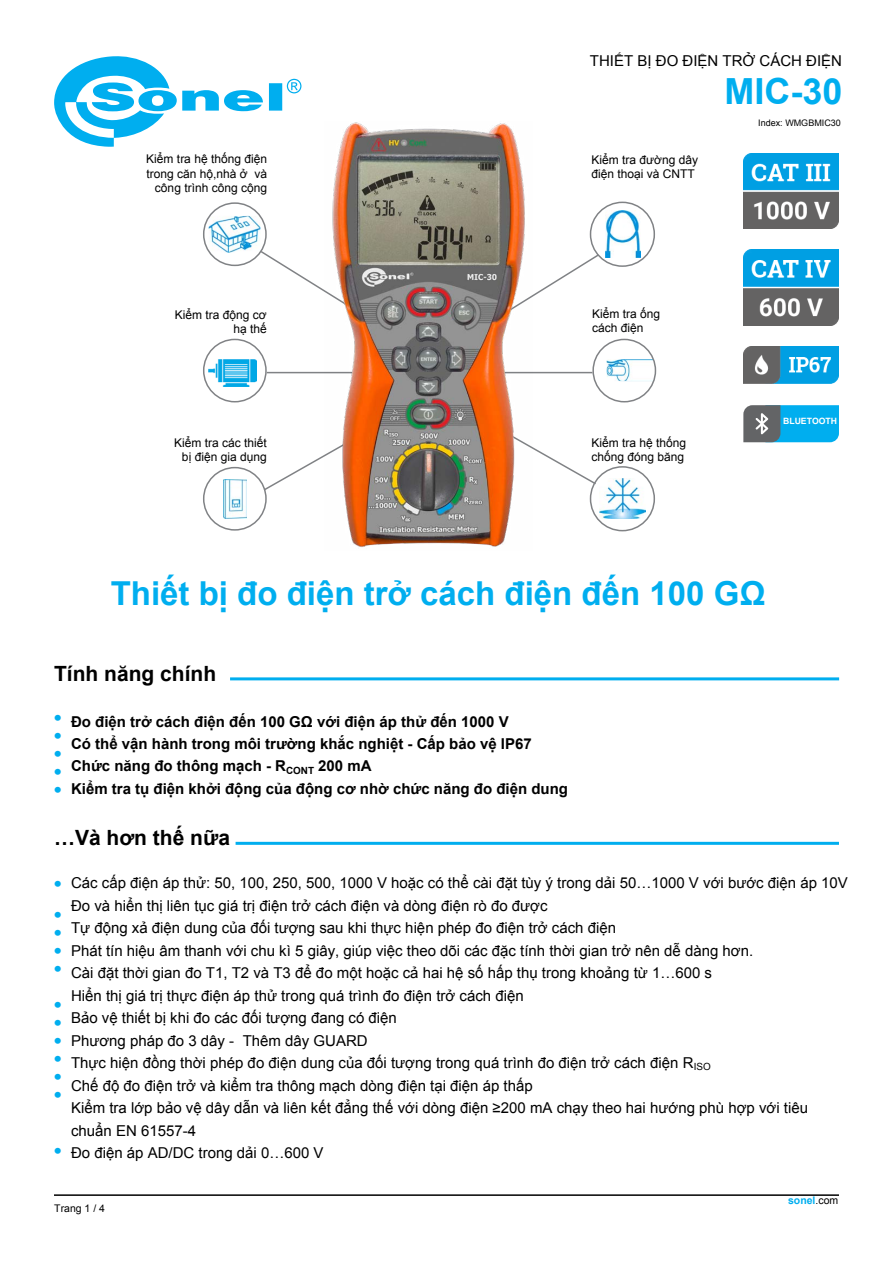
<style>
.page{position:relative;width:893px;height:1263px;background:#fff}
.page>*{position:absolute;margin:0;border:0;box-sizing:border-box;transform-origin:0 0}
.t1{font:700 36px "Arial";color:#00aeef}
.t2{font:700 33px "Arial";color:#00aeef}
.t3{font:700 21px "Arial";color:#000}
.t4{font:700 21px/18px "Arial";color:#00aeef;text-align:justify}
.t5{font:15px/22.5px "Arial";color:#000}
.t6{font:700 15px/22.5px "Arial";color:#000}
.t7{font:12px/14.4px "Arial";color:#000;text-align:right}
.t8{font:700 10.5px "Arial";color:#00aeef}
.t9{font:10.5px "Arial";color:#000}
.t10{font:9px "Arial";color:#000}
.t11{font:700 8.7px "Arial";color:#fff}
.s1{font-size:21px;color:#00aeef}
.s2{font-weight:700;font-size:21px;color:#00aeef}
.s3{font-weight:400;color:#000}
</style>
<div class="page">
<hr style="left:54px;top:1194px;width:785px;height:2px;background:#000">
<svg style="left:54px;top:56px;width:247px;height:91px"></svg>
<img style="left:743px;top:153px;width:96px;height:76px">
<img style="left:744px;top:347px;width:95px;height:37px">
<img style="left:743px;top:250px;width:96px;height:76px">
<svg style="left:743px;top:405px;width:96px;height:37px"></svg>
<hr style="left:230px;top:677px;width:609px;height:3px;background:#00aeef">
<hr style="left:236px;top:842px;width:603px;height:3px;background:#00aeef">
<img style="left:209px;top:216px;width:51px;height:37px">
<div style="left:203px;top:202px;width:64px;height:64px;border:2px solid #808285;border-radius:50%"></div>
<img style="left:209px;top:359px;width:48px;height:27px">
<div style="left:203px;top:339px;width:64px;height:63px;border:2px solid #808285;border-radius:50%"></div>
<img style="left:606px;top:211px;width:34px;height:46px">
<div style="left:590px;top:202px;width:65px;height:65px;border:2px solid #808285;border-radius:50%"></div>
<img style="left:600px;top:479px;width:45px;height:40px">
<div style="left:590px;top:466px;width:65px;height:65px;border:2px solid #808285;border-radius:50%"></div>
<img style="left:224px;top:479px;width:22px;height:39px">
<div style="left:203px;top:467px;width:64px;height:64px;border:2px solid #808285;border-radius:50%"></div>
<hr style="left:267px;top:372px;width:158px;height:1px;background:#808285">
<svg style="left:262px;top:447px;width:336px;height:45px"></svg>
<svg style="left:259px;top:249px;width:342px;height:110px"></svg>
<hr style="left:434px;top:372px;width:158px;height:1px;background:#808285">
<img style="left:607px;top:359px;width:48px;height:22px">
<div style="left:592px;top:339px;width:64px;height:63px;border:2px solid #808285;border-radius:50%"></div>
<img style="left:324px;top:122px;width:208px;height:425px">
<p class="t5" style="left:590px;top:50px;width:254px">THIẾT BỊ ĐO ĐIỆN TRỞ CÁCH ĐIỆN</p>
<h1 class="t1" style="left:724px;top:66px;width:120px">MIC-30</h1>
<p class="t10" style="left:758px;top:116px;width:84px">Index: WMGBMIC30</p>
<p class="t7" style="left:146px;top:152px;width:122px">Kiểm tra hệ thống điện trong căn hộ,nhà ở và công trình công cộng</p>
<p class="t7" style="left:591px;top:152px;width:108px;text-align:left">Kiểm tra đường dây điện thoại và CNTT</p>
<p class="t7" style="left:175px;top:307px;width:93px">Kiểm tra động cơ hạ thế</p>
<p class="t7" style="left:592px;top:306px;width:70px;text-align:left">Kiểm tra ống cách điện</p>
<p class="t11" style="left:783px;top:415px;width:55px">BLUETOOTH</p>
<p class="t7" style="left:174px;top:435px;width:94px">Kiểm tra các thiết bị điện gia dụng</p>
<p class="t7" style="left:591px;top:435px;width:96px;text-align:left">Kiểm tra hệ thống chống đóng băng</p>
<h2 class="t2" style="left:111px;top:571px;width:657px">Thiết bị đo điện trở cách điện đến 100 GΩ</h2>
<h3 class="t3" style="left:54px;top:659px;width:164px">Tính năng chính</h3>
<p class="t6" style="left:71px;top:710px;width:499px;text-indent:-17px"><span class="s1">•</span> Đo điện trở cách điện đến 100 GΩ với điện áp thử đến 1000 V<br>Có thể vận hành trong môi trường khắc nghiệt - Cấp bảo vệ IP67<br>Chức năng đo thông mạch - R<sub>CONT</sub> 200 mA<br>Kiểm tra tụ điện khởi động của động cơ nhờ chức năng đo điện dung</p>
<h3 class="t4" style="left:54px;top:727px;width:9px">• • • •</h3>
<h3 class="t3" style="left:54px;top:823px;width:178px">…Và hơn thế nữa</h3>
<p class="t5" style="left:71px;top:871px;width:778px;text-indent:-17px"><span class="s2">•</span> Các cấp điện áp thử: 50, 100, 250, 500, 1000 V hoặc có thể cài đặt tùy ý trong dải 50…1000 V với bước điện áp 10V Đo và hiển thị liên tục giá trị điện trở cách điện và dòng điện rò đo được<br>Tự động xả điện dung của đối tượng sau khi thực hiện phép đo điện trở cách điện<br>Phát tín hiệu âm thanh với chu kì 5 giây, giúp việc theo dõi các đặc tính thời gian trở nên dễ dàng hơn.<br>Cài đặt thời gian đo T1, T2 và T3 để đo một hoặc cả hai hệ số hấp thụ trong khoảng từ 1…600 s<br>Hiển thị giá trị thực điện áp thử trong quá trình đo điện trở cách điện<br>Bảo vệ thiết bị khi đo các đối tượng đang có điện<br>Phương pháp đo 3 dây - Thêm dây GUARD<br>Thực hiện đồng thời phép đo điện dung của đối tượng trong quá trình đo điện trở cách điện R<sub>ISO<br></sub>Chế độ đo điện trở và kiểm tra thông mạch dòng điện tại điện áp thấp<br>Kiểm tra lớp bảo vệ dây dẫn và liên kết đẳng thế với dòng điện ≥200 mA chạy theo hai hướng phù hợp với tiêu chuẩn EN 61557-4<br>Đo điện áp AD/DC trong dải 0…600 V</p>
<h3 class="t4" style="left:54px;top:906px;width:9px">• • • •</h3>
<h3 class="t4" style="left:54px;top:996px;width:9px">• • • • • •</h3>
<h3 class="t4" style="left:54px;top:1142px;width:9px">•</h3>
<p class="t9" style="left:54px;top:1201px;width:52px">Trang 1 / 4</p>
<p class="t8" style="left:788px;top:1193px;width:52px">sonel<span class="s3">.com</span></p>
</div>
